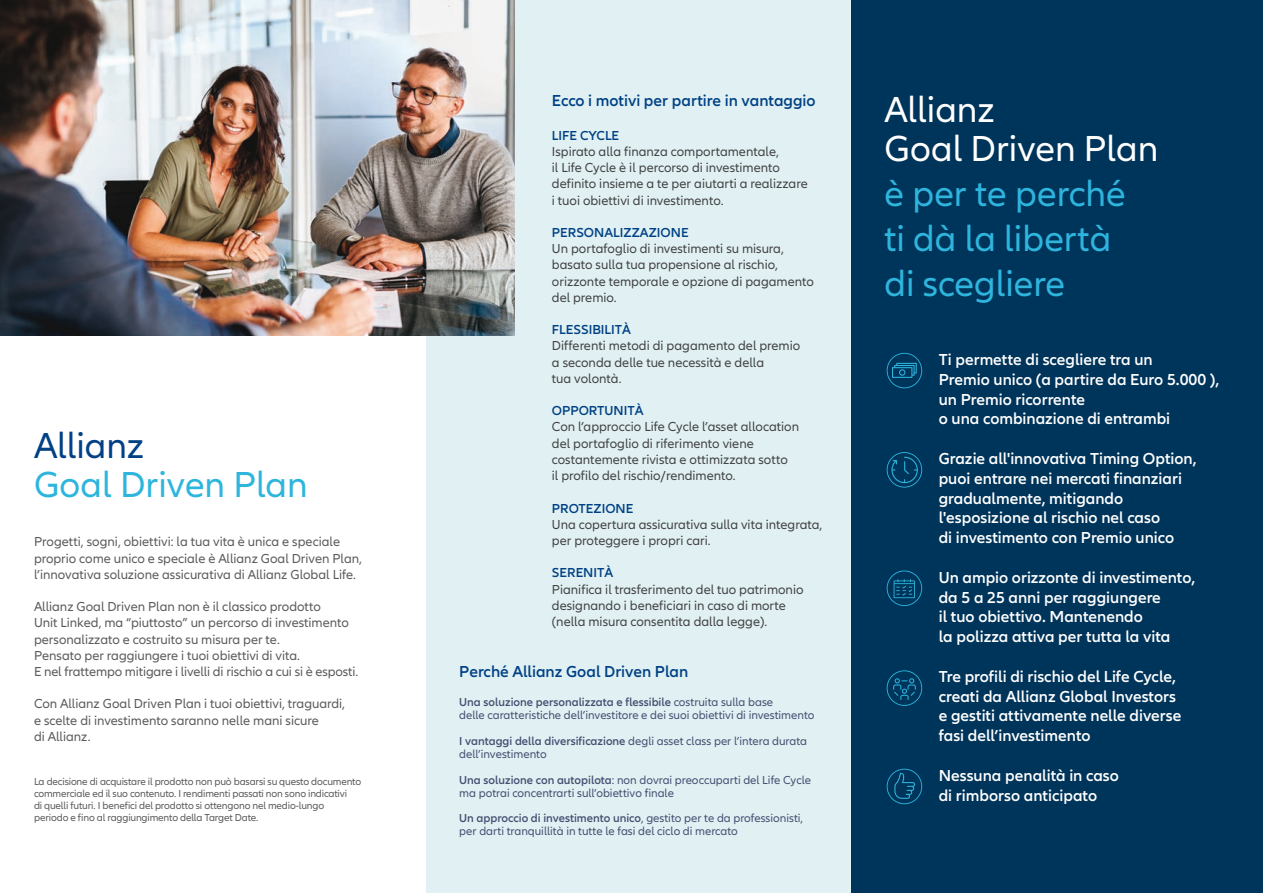
<style>
.page{position:relative;width:1263px;height:893px;background:#fff}
.page>*{position:absolute;margin:0;border:0;box-sizing:border-box;transform-origin:0 0}
.t1{font:37.5px/45px "Allianz Neo";color:#2eb5de}
.t2{font:37.5px/39.2px "Allianz Neo";color:#fff}
.t3{font:37.5px "Allianz Neo";color:#004185}
.t4{font:600 16.5px/19.8px "Allianz Neo";color:#fff}
.t5{font:600 16.5px "Allianz Neo";color:#004185}
.t6{font:13.5px/16.2px "Allianz Neo";color:#434345}
.t7{font:13.5px/16.2px "Allianz Neo";color:#5a5b5d}
.t8{font:600 13.5px "Allianz Neo";color:#004185}
.t9{font:12px/12.9px "Allianz Neo";color:#444f72}
.t10{font:10.5px/12px "Allianz Neo";letter-spacing:-.015em;color:#5a5b5d}
.s1{font-weight:600}
</style>
<div class="page">
<div style="left:851px;top:0;width:412px;height:893px;background:#00355b"></div>
<div style="left:426px;top:0;width:424px;height:893px;background:#e1f1f3"></div>
<img style="left:0;top:0;width:514px;height:336px">
<svg style="left:887px;top:353px;width:35px;height:35px"></svg>
<svg style="left:887px;top:570px;width:35px;height:36px"></svg>
<svg style="left:887px;top:452px;width:35px;height:36px"></svg>
<svg style="left:887px;top:670px;width:35px;height:36px"></svg>
<svg style="left:887px;top:769px;width:35px;height:35px"></svg>
<h1 class="t3" style="left:34px;top:431px;width:112px">Allianz</h1>
<h1 class="t1" style="left:34px;top:465px;width:275px">Goal Driven Plan</h1>
<p class="t7" style="left:34px;top:535px;width:329px">Progetti, sogni, obiettivi: la tua vita è unica e speciale proprio come unico e speciale è Allianz Goal Driven Plan, l’innovativa soluzione assicurativa di Allianz Global Life.</p>
<p class="t7" style="left:34px;top:600px;width:326px">Allianz Goal Driven Plan non è il classico prodotto<br>Unit Linked, ma “piuttosto” un percorso di investimento personalizzato e costruito su misura per te.<br>Pensato per raggiungere i tuoi obiettivi di vita.<br>E nel frattempo mitigare i livelli di rischio a cui si è esposti.</p>
<p class="t7" style="left:34px;top:697px;width:313px">Con Allianz Goal Driven Plan i tuoi obiettivi, traguardi, e scelte di investimento saranno nelle mani sicure<br>di Allianz.</p>
<p class="t10" style="left:34px;top:776px;width:329px">La decisione di acquistare il prodotto non può basarsi su questo documento commerciale ed il suo contenuto. I rendimenti passati non sono indicativi<br>di quelli futuri. I benefici del prodotto si ottengono nel medio-lungo periodo e fino al raggiungimento della Target Date.</p>
<p class="t5" style="left:552px;top:95px;width:265px">Ecco i motivi per partire in vantaggio</p>
<p class="t8" style="left:552px;top:130px;width:69px">LIFE CYCLE</p>
<p class="t6" style="left:552px;top:144px;width:257px">Ispirato alla finanza comportamentale,<br>il Life Cycle è il percorso di investimento definito insieme a te per aiutarti a realizzare i tuoi obiettivi di investimento.</p>
<p class="t8" style="left:552px;top:228px;width:138px">PERSONALIZZAZIONE</p>
<p class="t6" style="left:552px;top:242px;width:264px">Un portafoglio di investimenti su misura, basato sulla tua propensione al rischio, orizzonte temporale e opzione di pagamento del premio.</p>
<p class="t8" style="left:552px;top:325px;width:81px">FLESSIBILITÀ</p>
<p class="t6" style="left:552px;top:339px;width:250px">Differenti metodi di pagamento del premio a seconda delle tue necessità e della<br>tua volontà.</p>
<p class="t8" style="left:552px;top:406px;width:93px">OPPORTUNITÀ</p>
<p class="t6" style="left:552px;top:420px;width:249px">Con l’approccio Life Cycle l’asset allocation del portafoglio di riferimento viene costantemente rivista e ottimizzata sotto<br>il profilo del rischio/rendimento.</p>
<p class="t8" style="left:552px;top:503px;width:83px">PROTEZIONE</p>
<p class="t6" style="left:552px;top:517px;width:272px">Una copertura assicurativa sulla vita integrata, per proteggere i propri cari.</p>
<p class="t8" style="left:552px;top:568px;width:63px">SERENITÀ</p>
<p class="t6" style="left:552px;top:582px;width:253px">Pianifica il trasferimento del tuo patrimonio designando i beneficiari in caso di morte (nella misura consentita dalla legge).</p>
<p class="t5" style="left:459px;top:666px;width:230px">Perché Allianz Goal Driven Plan</p>
<p class="t9" style="left:459px;top:697px;width:357px"><span class="s1">Una soluzione personalizzata e flessibile</span> costruita sulla base<br>delle caratteristiche dell’investitore e dei suoi obiettivi di investimento</p>
<p class="t9" style="left:459px;top:735px;width:349px"><span class="s1">I vantaggi della diversificazione</span> degli asset class per l’intera durata dell’investimento</p>
<p class="t9" style="left:459px;top:774px;width:353px"><span class="s1">Una soluzione con autopilota</span>: non dovrai preoccuparti del Life Cycle ma potrai concentrarti sull’obiettivo finale</p>
<p class="t9" style="left:459px;top:813px;width:345px"><span class="s1">Un approccio di investimento unico</span>, gestito per te da professionisti, per darti tranquillità in tutte le fasi del ciclo di mercato</p>
<h1 class="t2" style="left:884px;top:93px;width:275px">Allianz<br>Goal Driven Plan</h1>
<h1 class="t1" style="left:884px;top:174px;width:243px">è per te perché ti dà la libertà di scegliere</h1>
<p class="t4" style="left:939px;top:351px;width:282px">Ti permette di scegliere tra un<br>Premio unico (a partire da Euro 5.000 ), un Premio ricorrente<br>o una combinazione di entrambi</p>
<p class="t4" style="left:939px;top:450px;width:259px">Grazie all'innovativa Timing Option, puoi entrare nei mercati finanziari gradualmente, mitigando l'esposizione al rischio nel caso<br>di investimento con Premio unico</p>
<p class="t4" style="left:939px;top:569px;width:258px">Un ampio orizzonte di investimento, da 5 a 25 anni per raggiungere<br>il tuo obiettivo. Mantenendo<br>la polizza attiva per tutta la vita</p>
<p class="t4" style="left:939px;top:668px;width:244px">Tre profili di rischio del Life Cycle, creati da Allianz Global Investors e gestiti attivamente nelle diverse fasi dell’investimento</p>
<p class="t4" style="left:939px;top:767px;width:182px">Nessuna penalità in caso di rimborso anticipato</p>
</div>
